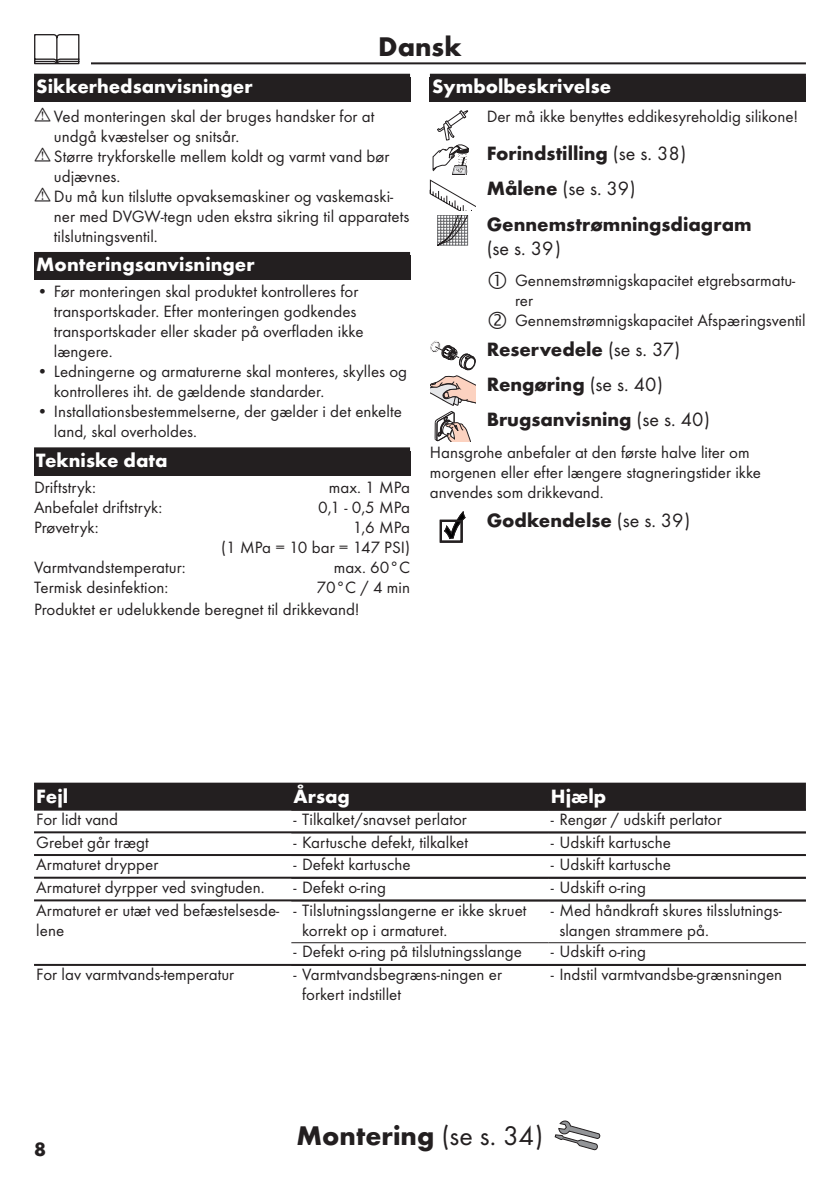
<style>
.page{position:relative;width:840px;height:1191px;background:#fff}
.page>*{position:absolute;margin:0;border:0;box-sizing:border-box;transform-origin:0 0}
.Montage_mit_Symbol_D{font:700 28px "Futura TOT";color:#231f20}
.Montage_mit_Symbol_N{font:700 28px "Futura TOT";color:#231f20}
.Montage_mit_Symbol_N-2{font:700 20px/35.4px "Futura TOT";color:#231f20}
.Montage_mit_Symbol_N-3{font:700 20px "Futura TOT";color:#fff}
.Tabelle_Kopf_DK{font:700 20px "Futura TOT";color:#fff}
.Montage_mit_Symbol_N-4{font:20px "Futura TOT Boo";color:#231f20}
.Montage_mit_Symbol_N-5{font:17px/20px "Futura TOT Boo";color:#231f20}
.Tabelle_Spalte_DK{font:17px/20px "Futura TOT Boo";color:#231f20}
.s1{font-family:"Futura TOT Boo";font-weight:400}
</style>
<div class="page">
<hr style="left:34px;top:62px;width:771px;height:2px;background:#231f20">
<div style="left:23px;top:34px;width:68px;height:34px;background:#fff"></div>
<svg style="left:34px;top:34px;width:45px;height:30px"></svg>
<svg style="left:554px;top:1120px;width:46px;height:30px"></svg>
<div style="left:34px;top:74px;width:376px;height:28px;background:#231f20"></div>
<div style="left:34px;top:252px;width:376px;height:28px;background:#231f20"></div>
<div style="left:34px;top:447px;width:376px;height:28px;background:#231f20"></div>
<div style="left:429px;top:74px;width:376px;height:28px;background:#231f20"></div>
<svg style="left:429px;top:110px;width:46px;height:135px"></svg>
<svg style="left:430px;top:340px;width:45px;height:101px"></svg>
<svg style="left:440px;top:512px;width:25px;height:30px"></svg>
<div style="left:34px;top:782px;width:771px;height:26px;background:#231f20"></div>
<hr style="left:34px;top:808px;width:771px;height:2px;background:#231f20">
<hr style="left:34px;top:831px;width:771px;height:2px;background:#231f20">
<hr style="left:34px;top:854px;width:771px;height:2px;background:#231f20">
<hr style="left:34px;top:876px;width:771px;height:2px;background:#231f20">
<hr style="left:34px;top:899px;width:771px;height:2px;background:#231f20">
<hr style="left:291px;top:942px;width:257px;height:1px;background:#231f20">
<hr style="left:548px;top:942px;width:257px;height:1px;background:#231f20">
<hr style="left:34px;top:964px;width:771px;height:2px;background:#231f20">
<p class="Montage_mit_Symbol_N" style="left:378px;top:29px;width:85px">Dansk</p>
<p class="Montage_mit_Symbol_N-3" style="left:36px;top:74px;width:218px">Sikkerhedsanvisninger</p>
<p class="Montage_mit_Symbol_N-5" style="left:54px;top:106px;width:357px">Ved monteringen skal der bruges handsker for at undgå kvæstelser og snitsår.<br>Større trykforskelle mellem koldt og varmt vand bør udjævnes.<br>Du må kun tilslutte opvaksemaskiner og vaskemaski&shy;ner med DVGW-tegn uden ekstra sikring til apparatets tilslutningsventil.</p>
<p class="Montage_mit_Symbol_N-3" style="left:36px;top:252px;width:220px">Monteringsanvisninger</p>
<p class="Montage_mit_Symbol_N-5" style="left:54px;top:281px;width:311px;text-indent:-17px">• Før monteringen skal produktet kontrolleres for transportskader. Efter monteringen godkendes transportskader eller skader på overfladen ikke længere.</p>
<p class="Montage_mit_Symbol_N-5" style="left:54px;top:361px;width:354px;text-indent:-17px">• Ledningerne og armaturerne skal monteres, skylles og kontrolleres iht. de gældende standarder.</p>
<p class="Montage_mit_Symbol_N-5" style="left:54px;top:401px;width:349px;text-indent:-17px">• Installationsbestemmelserne, der gælder i det enkelte land, skal overholdes.</p>
<p class="Montage_mit_Symbol_N-3" style="left:36px;top:448px;width:133px">Tekniske data</p>
<p class="Montage_mit_Symbol_N-5" style="left:34px;top:477px;width:63px">Driftstryk:</p>
<p class="Montage_mit_Symbol_N-5" style="left:329px;top:477px;width:83px">max. 1 MPa</p>
<p class="Montage_mit_Symbol_N-5" style="left:34px;top:497px;width:130px">Anbefalet driftstryk:</p>
<p class="Montage_mit_Symbol_N-5" style="left:318px;top:497px;width:93px">0,1 - 0,5 MPa</p>
<p class="Montage_mit_Symbol_N-5" style="left:34px;top:517px;width:66px">Prøvetryk:</p>
<p class="Montage_mit_Symbol_N-5" style="left:221px;top:517px;width:190px;text-align:right">1,6 MPa<br>(1 MPa = 10 bar = 147 PSI)</p>
<p class="Montage_mit_Symbol_N-5" style="left:34px;top:557px;width:153px">Varmtvandstemperatur:</p>
<p class="Montage_mit_Symbol_N-5" style="left:333px;top:557px;width:78px">max. 60°C</p>
<p class="Montage_mit_Symbol_N-5" style="left:34px;top:577px;width:136px">Termisk desinfektion:</p>
<p class="Montage_mit_Symbol_N-5" style="left:34px;top:575px;width:377px;line-height:22.8px;text-indent:282px">70°C / 4 min<br>Produktet er udelukkende beregnet til drikkevand!</p>
<p class="Montage_mit_Symbol_N-3" style="left:432px;top:74px;width:180px">Symbolbeskrivelse</p>
<p class="Montage_mit_Symbol_N-5" style="left:486px;top:106px;width:313px">Der må ikke benyttes eddikesyreholdig silikone!</p>
<p class="Montage_mit_Symbol_N-2" style="left:486px;top:135px;width:266px">Forindstilling <span class="s1">(se s. 38)<br></span>Målene <span class="s1">(se s. 39)<br></span>Gennemstrømningsdiagram</p>
<p class="Montage_mit_Symbol_N-4" style="left:486px;top:236px;width:76px">(se s. 39)</p>
<p class="Montage_mit_Symbol_N-5" style="left:514px;top:270px;width:292px">Gennemstrømnigskapacitet etgrebsarmatu&shy;rer<br>Gennemstrømnigskapacitet Afspæringsventil</p>
<p class="Montage_mit_Symbol_N-2" style="left:486px;top:331px;width:225px">Reservedele <span class="s1">(se s. 37)<br></span>Rengøring <span class="s1">(se s. 40)<br></span>Brugsanvisning <span class="s1">(se s. 40)</span></p>
<p class="Montage_mit_Symbol_N-5" style="left:429px;top:442px;width:332px">Hansgrohe anbefaler at den første halve liter om morgenen eller efter længere stagneringstider ikke anvendes som drikkevand.</p>
<p class="Montage_mit_Symbol_N-2" style="left:486px;top:503px;width:205px">Godkendelse <span class="s1">(se s. 39)</span></p>
<p class="Tabelle_Kopf_DK" style="left:36px;top:784px;width:33px">Fejl</p>
<p class="Tabelle_Kopf_DK" style="left:293px;top:784px;width:58px">Årsag</p>
<p class="Tabelle_Kopf_DK" style="left:550px;top:784px;width:57px">Hjælp</p>
<p class="Tabelle_Spalte_DK" style="left:36px;top:809px;width:83px">For lidt vand</p>
<p class="Montage_mit_Symbol_N-5" style="left:293px;top:809px;width:175px">- Tilkalket/snavset perlator</p>
<p class="Montage_mit_Symbol_N-5" style="left:550px;top:809px;width:172px">- Rengør / udskift perlator</p>
<p class="Tabelle_Spalte_DK" style="left:36px;top:831px;width:114px">Grebet går trægt</p>
<p class="Montage_mit_Symbol_N-5" style="left:293px;top:831px;width:176px">- Kartusche defekt, tilkalket</p>
<p class="Montage_mit_Symbol_N-5" style="left:550px;top:831px;width:121px">- Udskift kartusche</p>
<p class="Tabelle_Spalte_DK" style="left:36px;top:854px;width:123px">Armaturet drypper</p>
<p class="Montage_mit_Symbol_N-5" style="left:293px;top:854px;width:119px">- Defekt kartusche</p>
<p class="Montage_mit_Symbol_N-5" style="left:550px;top:854px;width:121px">- Udskift kartusche</p>
<p class="Tabelle_Spalte_DK" style="left:36px;top:877px;width:230px">Armaturet dyrpper ved svingtuden.</p>
<p class="Montage_mit_Symbol_N-5" style="left:293px;top:877px;width:94px">- Defekt o-ring</p>
<p class="Montage_mit_Symbol_N-5" style="left:550px;top:877px;width:97px">- Udskift o-ring</p>
<p class="Tabelle_Spalte_DK" style="left:36px;top:899px;width:244px">Armaturet er utæt ved befæstelsesde&shy;lene</p>
<p class="Montage_mit_Symbol_N-5" style="left:302px;top:899px;width:226px;text-indent:-9px">- Tilslutningsslangerne er ikke skruet korrekt op i armaturet.</p>
<p class="Montage_mit_Symbol_N-5" style="left:559px;top:899px;width:224px;text-indent:-9px">- Med håndkraft skures tilsslutnings&shy;slangen strammere på.</p>
<p class="Montage_mit_Symbol_N-5" style="left:293px;top:941px;width:230px">- Defekt o-ring på tilslutningsslange</p>
<p class="Montage_mit_Symbol_N-5" style="left:550px;top:941px;width:97px">- Udskift o-ring</p>
<p class="Tabelle_Spalte_DK" style="left:36px;top:964px;width:199px">For lav varmtvands-temperatur</p>
<p class="Montage_mit_Symbol_N-5" style="left:302px;top:964px;width:201px;text-indent:-9px">- Varmtvandsbegræns-ningen er forkert indstillet</p>
<p class="Montage_mit_Symbol_N-5" style="left:550px;top:964px;width:233px">- Indstil varmtvandsbe-grænsningen</p>
<p class="Montage_mit_Symbol_N-2" style="left:34px;top:1131px;width:13px">8</p>
<p class="Montage_mit_Symbol_D" style="left:296px;top:1118px;width:248px">Montering <span class="s1">(se s. 34)</span></p>
</div>
